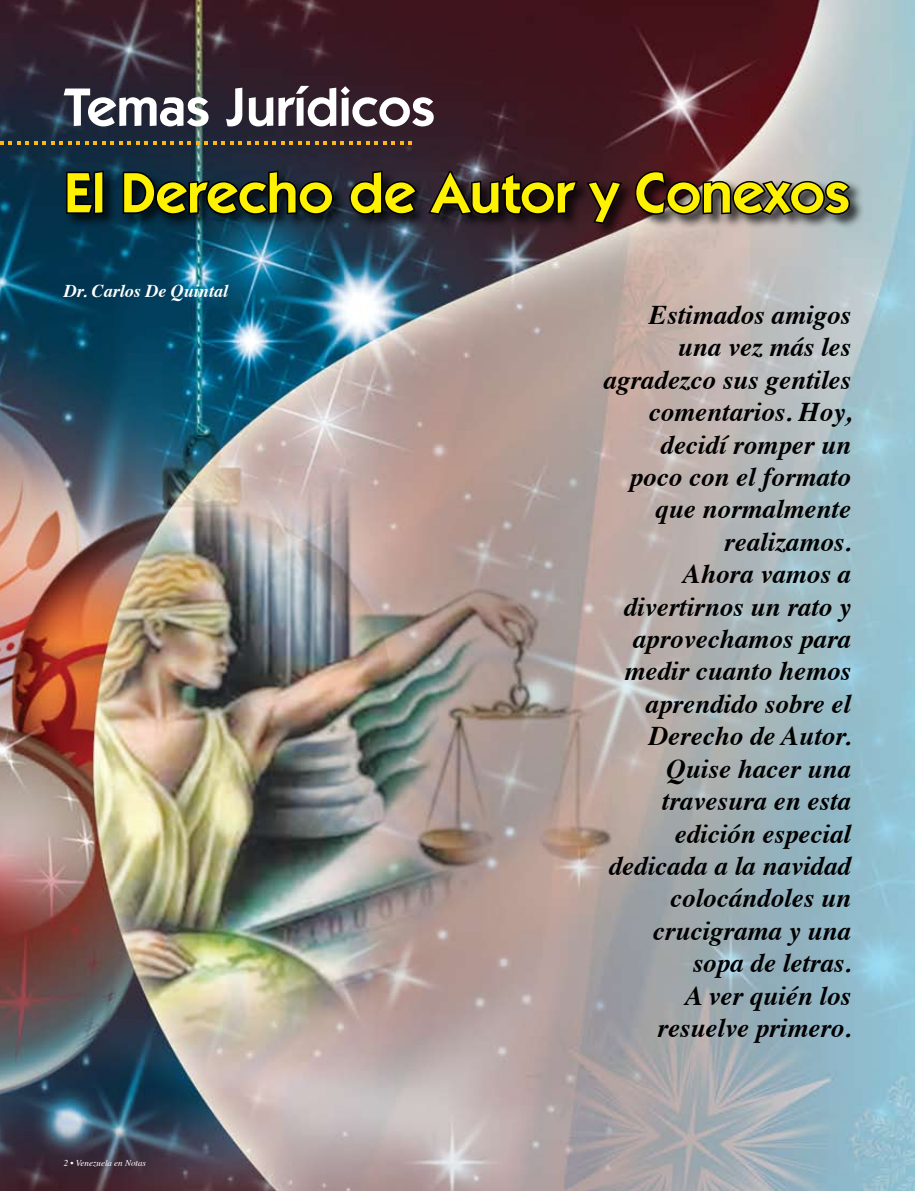
<style>
.page{position:relative;width:915px;height:1191px;background:#fff}
.page>*{position:absolute;margin:0;border:0;box-sizing:border-box;transform-origin:0 0}
.t1{font:600 57px "Itc Kabel";color:#fff200}
.t2{font:600 54px "Itc Kabel";color:#fff}
.t3{font:italic 700 27px/32.4px "Times";color:#000;text-align:right}
.t4{font:italic 700 18px "Times";color:#fff}
.t5{font:italic 9px "Times";color:#fff}
</style>
<div class="page">
<img style="left:0;top:0;width:914px;height:1191px">
<svg style="left:0;top:141px;width:412px;height:4px;background:#896c26"></svg>
<div style="left:64px;top:169px;width:850px;height:116px;background:#000;opacity:.75"></div>
<svg style="left:64px;top:169px;width:41px;height:47px;background:#021019"></svg>
<svg style="left:121px;top:169px;width:214px;height:47px;background:#0b1822"></svg>
<svg style="left:348px;top:169px;width:71px;height:47px;background:#17151c"></svg>
<svg style="left:426px;top:169px;width:197px;height:57px;background:#23151b"></svg>
<svg style="left:633px;top:169px;width:218px;height:48px;background:#534948"></svg>
<h2 class="t2" style="left:64px;top:75px;width:372px">Temas Jurídicos</h2>
<h1 class="t1" style="left:64px;top:159px;width:787px">El Derecho de Autor y Conexos</h1>
<p class="t4" style="left:64px;top:274px;width:166px">Dr. Carlos De Quintal</p>
<p class="t5" style="left:64px;top:1154px;width:84px">2 • Venezuela en Notas</p>
<p class="t3" style="left:603px;top:296px;width:249px">Estimados amigos una vez más les agradezco sus gentiles comentarios. Hoy, decidí romper un poco con el formato que normalmente realizamos.<br>Ahora vamos a divertirnos un rato y aprovechamos para medir cuanto hemos aprendido sobre el<br>Derecho de Autor.<br>Quise hacer una travesura en esta edición especial dedicada a la navidad colocándoles un crucigrama y una sopa de letras.<br>A ver quién los resuelve primero.</p>
</div>
